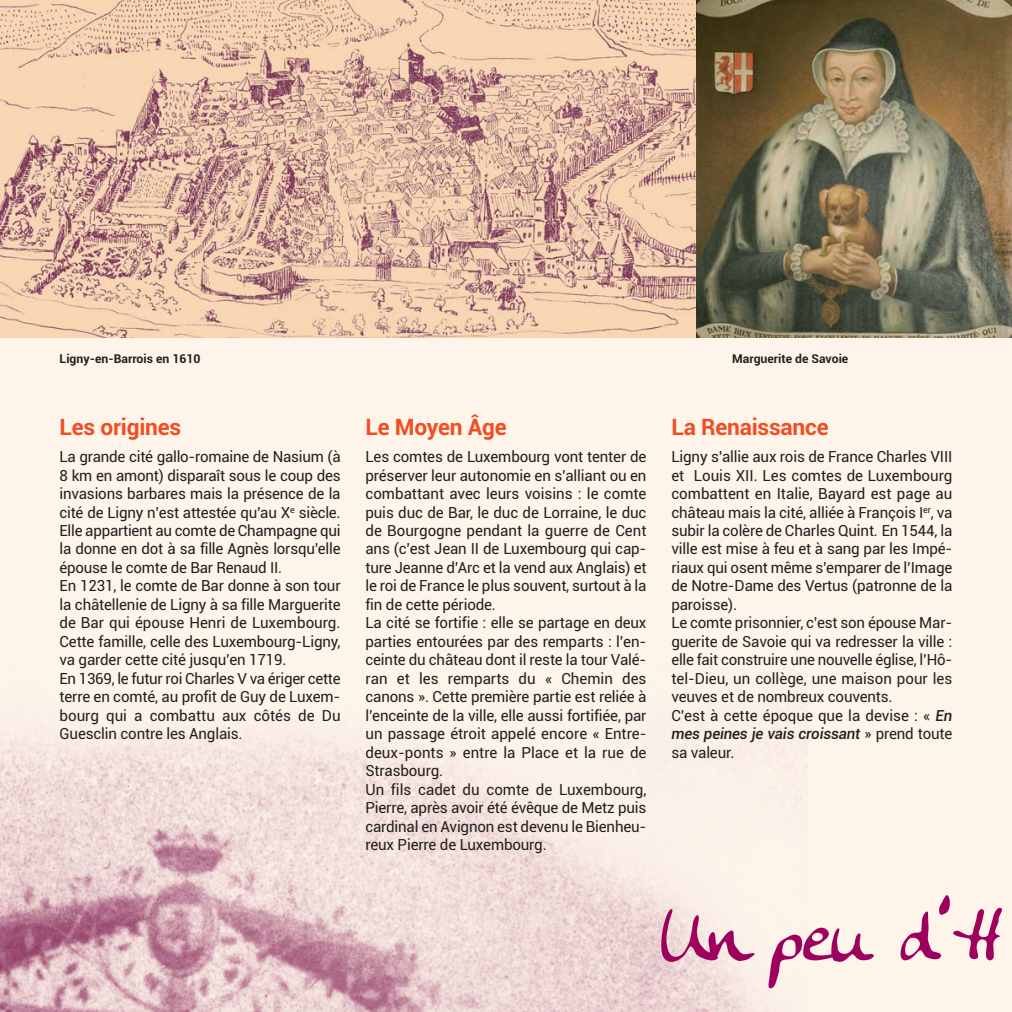
<style>
.page{position:relative;width:1012px;height:1012px;background:#fff}
.page>*{position:absolute;margin:0;border:0;box-sizing:border-box;transform-origin:0 0}
.t1{font:70.88px "Anke Calligraphic FG";color:#9e005d}
.t2{font:700 22.75px "Roboto";letter-spacing:-.01em;color:#f04e23}
.t3{font:15.4px/18.6px "Roboto";letter-spacing:-.01em;color:#231f20}
.t4{font:700 12.25px "Roboto";color:#231f20}
.s1{font-weight:500;font-style:italic}
</style>
<div class="page">
<div style="left:0;top:311px;width:1012px;height:701px;background:#fff4ea"></div>
<img style="left:0;top:699px;width:807px;height:313px">
<img style="left:0;top:0;width:697px;height:337px">
<img style="left:697px;top:0;width:315px;height:337px">
<p class="t4" style="left:60px;top:353px;width:143px">Ligny-en-Barrois en 1610</p>
<p class="t4" style="left:732px;top:353px;width:118px">Marguerite de Savoie</p>
<h2 class="t2" style="left:60px;top:418px;width:123px">Les origines</h2>
<p class="t3" style="left:60px;top:449px;width:283px">La grande cité gallo-romaine de Nasium (à 8 km en amont) disparaît sous le coup des invasions barbares mais la présence de la cité de Ligny n’est attestée qu’au X<sup>e</sup> siècle.<br>Elle appartient au comte de Champagne qui la donne en dot à sa fille Agnès lorsqu’elle épouse le comte de Bar Renaud II.<br>En 1231, le comte de Bar donne à son tour la châtellenie de Ligny à sa fille Marguerite de Bar qui épouse Henri de Luxembourg.<br>Cette famille, celle des Luxembourg-Ligny, va garder cette cité jusqu’en 1719.<br>En 1369, le futur roi Charles V va ériger cette terre en comté, au profit de Guy de Luxem&shy;bourg qui a combattu aux côtés de Du Guesclin contre les Anglais.</p>
<h2 class="t2" style="left:365px;top:418px;width:143px">Le Moyen Âge</h2>
<p class="t3" style="left:365px;top:449px;width:283px">Les comtes de Luxembourg vont tenter de préserver leur autonomie en s’alliant ou en combattant avec leurs voisins : le comte puis duc de Bar, le duc de Lorraine, le duc de Bourgogne pendant la guerre de Cent ans (c’est Jean II de Luxembourg qui cap&shy;ture Jeanne d’Arc et la vend aux Anglais) et le roi de France le plus souvent, surtout à la fin de cette période.<br>La cité se fortifie : elle se partage en deux parties entourées par des remparts : l’en&shy;ceinte du château dont il reste la tour Valé&shy;ran et les remparts du « Chemin des canons ». Cette première partie est reliée à l’enceinte de la ville, elle aussi fortifiée, par un passage étroit appelé encore « Entre&shy;deux-ponts » entre la Place et la rue de Strasbourg.<br>Un fils cadet du comte de Luxembourg, Pierre, après avoir été évêque de Metz puis cardinal en Avignon est devenu le Bienheu&shy;reux Pierre de Luxembourg.</p>
<h2 class="t2" style="left:671px;top:418px;width:159px">La Renaissance</h2>
<p class="t3" style="left:671px;top:449px;width:283px">Ligny s’allie aux rois de France Charles VIII et Louis XII. Les comtes de Luxembourg combattent en Italie, Bayard est page au château mais la cité, alliée à François I<sup>er</sup>, va subir la colère de Charles Quint. En 1544, la ville est mise à feu et à sang par les Impé&shy;riaux qui osent même s’emparer de l’Image de Notre-Dame des Vertus (patronne de la paroisse).<br>Le comte prisonnier, c’est son épouse Mar&shy;guerite de Savoie qui va redresser la ville : elle fait construire une nouvelle église, l’Hô&shy;tel-Dieu, un collège, une maison pour les veuves et de nombreux couvents.<br>C’est à cette époque que la devise : « <span class="s1">En mes peines je vais croissant</span> » prend toute sa valeur.</p>
<h1 class="t1" style="left:661px;top:894px;width:343px">Un peu d’H</h1>
</div>
